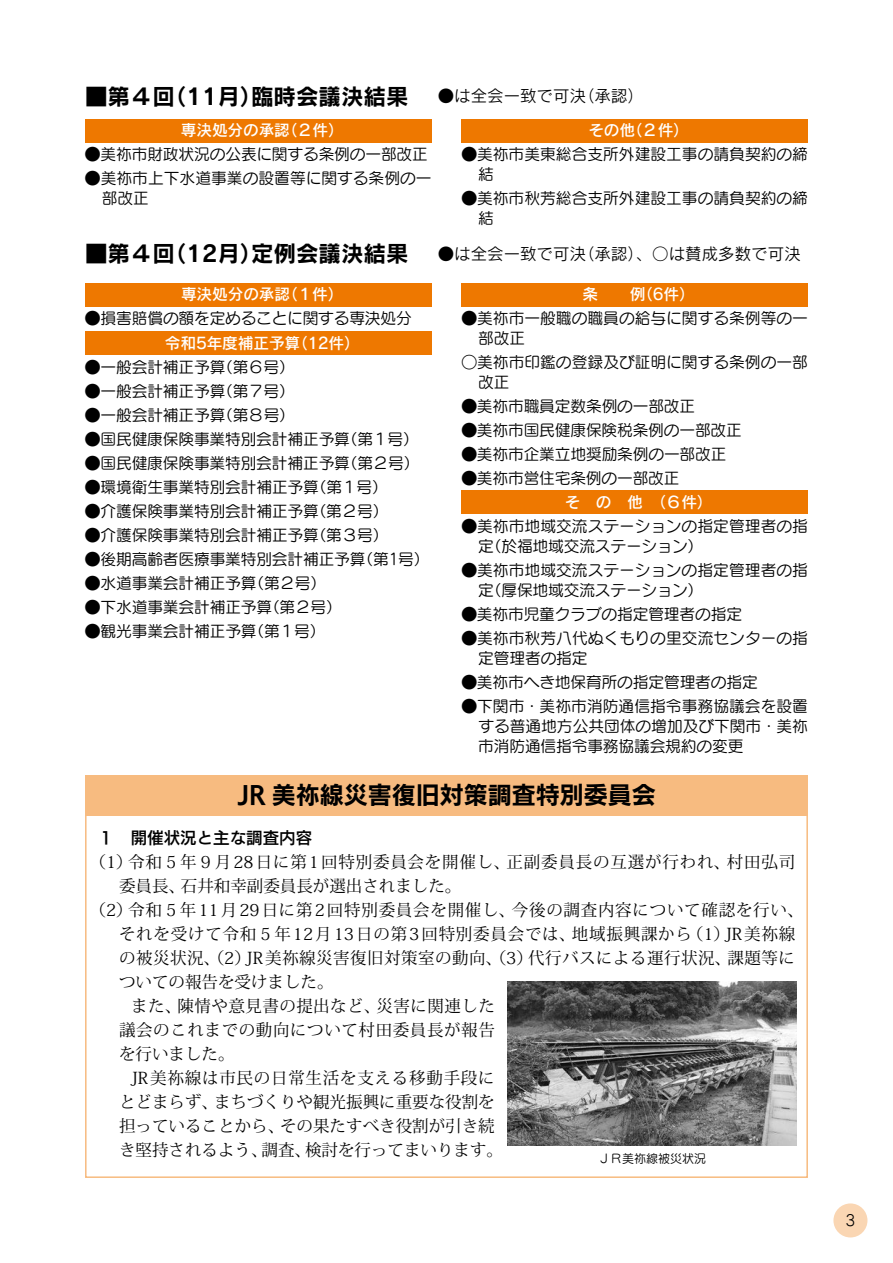
<style>
.page{position:relative;width:893px;height:1263px;background:#fff}
.page>*{position:absolute;margin:0;border:0;box-sizing:border-box;transform-origin:0 0}
.t1{font:24px "UD Kakugo Small Pr 6 B";color:#000}
.t2{font:22.5px "Rodin Pro B";color:#000}
.t3{font:16.5px "Koz Min Pro";letter-spacing:.03em;color:#000}
.t4{font:16.5px "Koz Min Pro";color:#000}
.t5{font:16.5px "Koz Min Pro";letter-spacing:.05em;color:#000}
.t6{font:16.5px "Rodin Pro M";color:#000}
.t7{font:16.5px "UD Kakugo Small Pr 6 DB";color:#000}
.t8{font:15.75px/19.8px "Seurat Pro M";letter-spacing:-.01em;color:#000}
.t9{font:15.75px "Rodin Pro DB";letter-spacing:-.01em;color:#fff}
.t10{font:15px "Seurat Pro M";color:#000}
.t11{font:12px "Seurat Pro M";color:#000}
</style>
<div class="page">
<div style="left:85px;top:119px;width:347px;height:24px;background:#ee7800"></div>
<div style="left:85px;top:283px;width:347px;height:24px;background:#ee7800"></div>
<div style="left:85px;top:331px;width:347px;height:24px;background:#ee7800"></div>
<div style="left:461px;top:119px;width:347px;height:24px;background:#ee7800"></div>
<div style="left:461px;top:283px;width:347px;height:24px;background:#ee7800"></div>
<div style="left:461px;top:490px;width:347px;height:24px;background:#ee7800"></div>
<div style="left:833px;top:1203px;width:34px;height:34px;background:#fad6b3;border-radius:50%"></div>
<div style="left:85px;top:775px;width:723px;height:40px;background:#f7bb80"></div>
<img style="left:507px;top:981px;width:290px;height:164px">
<h2 class="t2" style="left:85px;top:81px;width:325px">■第４回（11月）臨時会議決結果</h2>
<p class="t6" style="left:438px;top:85px;width:208px">●は全会一致で可決（承認）</p>
<p class="t9" style="left:181px;top:120px;width:165px">専決処分の承認（２件）</p>
<p class="t8" style="left:85px;top:144px;width:344px">●美祢市財政状況の公表に関する条例の一部改正</p>
<p class="t8" style="left:102px;top:168px;width:331px;text-indent:-17px">●美祢市上下水道事業の設置等に関する条例の一部改正</p>
<p class="t9" style="left:588px;top:120px;width:102px">その他（２件）</p>
<p class="t8" style="left:478px;top:144px;width:331px;text-indent:-17px">●美祢市美東総合支所外建設工事の請負契約の締結</p>
<p class="t8" style="left:478px;top:188px;width:331px;text-indent:-17px">●美祢市秋芳総合支所外建設工事の請負契約の締結</p>
<h2 class="t2" style="left:85px;top:239px;width:325px">■第４回（12月）定例会議決結果</h2>
<p class="t9" style="left:181px;top:284px;width:164px">専決処分の承認（１件）</p>
<p class="t8" style="left:85px;top:308px;width:328px">●損害賠償の額を定めることに関する専決処分</p>
<p class="t9" style="left:165px;top:332px;width:196px">令和5年度補正予算（12件）</p>
<p class="t8" style="left:85px;top:356px;width:211px">●一般会計補正予算（第６号）</p>
<p class="t8" style="left:85px;top:380px;width:211px">●一般会計補正予算（第７号）</p>
<p class="t8" style="left:85px;top:404px;width:211px">●一般会計補正予算（第８号）</p>
<p class="t8" style="left:85px;top:428px;width:335px">●国民健康保険事業特別会計補正予算（第１号）</p>
<p class="t8" style="left:85px;top:452px;width:336px">●国民健康保険事業特別会計補正予算（第２号）</p>
<p class="t8" style="left:85px;top:476px;width:304px">●環境衛生事業特別会計補正予算（第１号）</p>
<p class="t8" style="left:85px;top:500px;width:305px">●介護保険事業特別会計補正予算（第２号）</p>
<p class="t8" style="left:85px;top:525px;width:305px">●介護保険事業特別会計補正予算（第３号）</p>
<p class="t8" style="left:85px;top:549px;width:346px">●後期高齢者医療事業特別会計補正予算（第1号）</p>
<p class="t8" style="left:85px;top:573px;width:243px">●水道事業会計補正予算（第２号）</p>
<p class="t8" style="left:85px;top:597px;width:258px">●下水道事業会計補正予算（第２号）</p>
<p class="t8" style="left:85px;top:621px;width:242px">●観光事業会計補正予算（第１号）</p>
<p class="t6" style="left:438px;top:243px;width:365px">●は全会一致で可決（承認）、○は賛成多数で可決</p>
<p class="t9" style="left:583px;top:284px;width:114px">条　　例（6件）</p>
<p class="t8" style="left:478px;top:308px;width:331px;text-indent:-17px">●美祢市一般職の職員の給与に関する条例等の一部改正</p>
<p class="t8" style="left:478px;top:352px;width:331px;text-indent:-17px">○美祢市印鑑の登録及び証明に関する条例の一部改正</p>
<p class="t8" style="left:461px;top:396px;width:235px">●美祢市職員定数条例の一部改正</p>
<p class="t8" style="left:461px;top:420px;width:282px">●美祢市国民健康保険税条例の一部改正</p>
<p class="t8" style="left:461px;top:444px;width:267px">●美祢市企業立地奨励条例の一部改正</p>
<p class="t8" style="left:461px;top:468px;width:220px">●美祢市営住宅条例の一部改正</p>
<p class="t9" style="left:565px;top:492px;width:149px">そ　の　他　（６件）</p>
<p class="t8" style="left:478px;top:516px;width:331px;text-indent:-17px">●美祢市地域交流ステーションの指定管理者の指定（於福地域交流ステーション）</p>
<p class="t8" style="left:478px;top:560px;width:331px;text-indent:-17px">●美祢市地域交流ステーションの指定管理者の指定（厚保地域交流ステーション）</p>
<p class="t8" style="left:461px;top:604px;width:282px">●美祢市児童クラブの指定管理者の指定</p>
<p class="t8" style="left:478px;top:628px;width:331px;text-indent:-17px">●美祢市秋芳八代ぬくもりの里交流センターの指定管理者の指定</p>
<p class="t8" style="left:461px;top:672px;width:298px">●美祢市へき地保育所の指定管理者の指定</p>
<p class="t8" style="left:478px;top:696px;width:331px;text-align:justify;text-indent:-17px">●下関市・美祢市消防通信指令事務協議会を設置する普通地方公共団体の増加及び下関市・美祢市消防通信指令事務協議会規約の変更</p>
<h1 class="t1" style="left:237px;top:782px;width:420px">JR 美祢線災害復旧対策調査特別委員会</h1>
<p class="t7" style="left:98px;top:828px;width:216px">１　開催状況と主な調査内容</p>
<p class="t5" style="left:90px;top:850px;width:707px">（1）令和５年９月28日に第1回特別委員会を開催し、正副委員長の互選が行われ、村田弘司</p>
<p class="t4" style="left:119px;top:874px;width:344px">委員長、石井和幸副委員長が選出されました。</p>
<p class="t3" style="left:90px;top:898px;width:715px">（2）令和５年11月29日に第2回特別委員会を開催し、今後の調査内容について確認を行い、</p>
<p class="t3" style="left:119px;top:922px;width:678px">それを受けて令和５年12月13日の第3回特別委員会では、地域振興課から（1）JR美祢線</p>
<p class="t3" style="left:119px;top:946px;width:677px">の被災状況、（2）JR美祢線災害復旧対策室の動向、（3）代行バスによる運行状況、課題等に</p>
<p class="t4" style="left:119px;top:970px;width:216px">ついての報告を受けました。</p>
<p class="t3" style="left:98px;top:994px;width:399px">　　また、陳情や意見書の提出など、災害に関連した</p>
<p class="t3" style="left:119px;top:1018px;width:377px">議会のこれまでの動向について村田委員長が報告</p>
<p class="t3" style="left:119px;top:1042px;width:117px">を行いました。</p>
<p class="t3" style="left:98px;top:1066px;width:398px">　　JR美祢線は市民の日常生活を支える移動手段に</p>
<p class="t4" style="left:119px;top:1090px;width:377px">とどまらず、まちづくりや観光振興に重要な役割を</p>
<p class="t4" style="left:119px;top:1114px;width:377px">担っていることから、その果たすべき役割が引き続</p>
<p class="t4" style="left:119px;top:1138px;width:386px">き堅持されるよう、調査、検討を行ってまいります。</p>
<p class="t11" style="left:598px;top:1150px;width:109px">ＪＲ美祢線被災状況</p>
<p class="t10" style="left:846px;top:1210px;width:11px">3</p>
</div>
